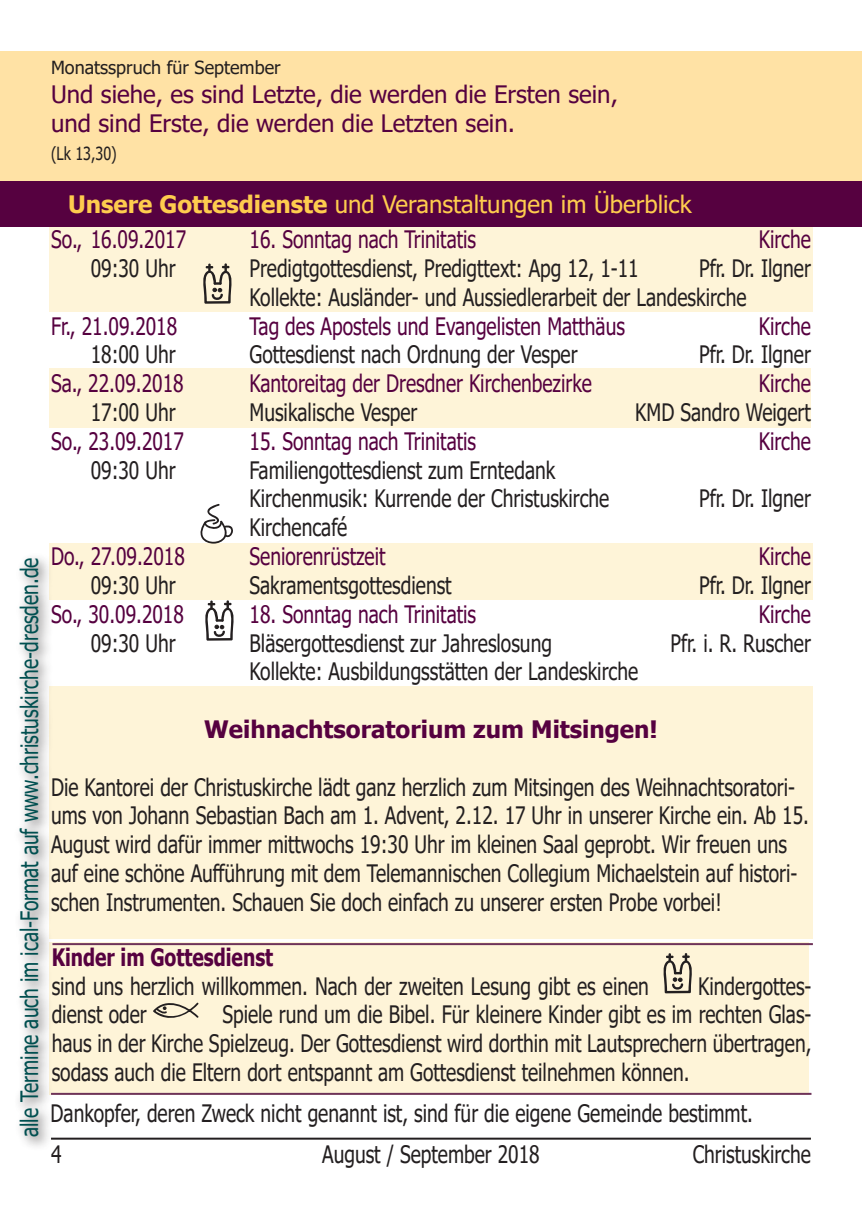
<style>
.page{position:relative;width:862px;height:1214px;background:#fff}
.page>*{position:absolute;margin:0;border:0;box-sizing:border-box;transform-origin:0 0}
.t1{font:24px/28.8px "Tahoma";color:#231f20;scale:.8 1}
.t2{font:24px "Tahoma";color:#560140;scale:.8 1}
.t3{font:24px "Tahoma";color:#560140}
.t4{font:24px "Tahoma";color:#004f50;scale:.8 1}
.t5{font:24px "Tahoma";color:#fecc4e}
.t6{font:700 24px "Tahoma";color:#560140}
.t7{font:700 24px "Tahoma";color:#560140;scale:.8 1}
.t8{font:18px "Tahoma";color:#231f20}
.t9{font:18px "Tahoma";color:#231f20;scale:.8 1}
.s1{font-weight:700}
</style>
<div class="page">
<div style="left:0;top:51px;width:862px;height:130px;background:#ffe2a5"></div>
<div style="left:50px;top:227px;width:763px;height:85px;background:#fef4d8"></div>
<div style="left:49px;top:368px;width:762px;height:60px;background:#fef4d8"></div>
<div style="left:49px;top:543px;width:763px;height:57px;background:#fef4d8"></div>
<div style="left:49px;top:686px;width:763px;height:252px;background:#fef4d8"></div>
<hr style="left:51px;top:1137px;width:760px;height:2px;background:#231f20">
<div style="left:49px;top:942px;width:759px;height:152px;background:#fef4d8"></div>
<div style="left:0;top:181px;width:861px;height:46px;background:#560140"></div>
<div style="left:13px;top:552px;width:40px;height:599px;background:#231f20;opacity:.75"></div>
<hr style="left:52px;top:943px;width:761px;height:2px;background:#6e3359">
<hr style="left:51px;top:1092px;width:760px;height:2px;background:#6e3359">
<svg style="left:663px;top:953px;width:29px;height:40px"></svg>
<svg style="left:200px;top:504px;width:33px;height:39px"></svg>
<svg style="left:205px;top:600px;width:29px;height:40px"></svg>
<svg style="left:203px;top:263px;width:28px;height:41px"></svg>
<svg style="left:153px;top:1002px;width:45px;height:15px"></svg>
<p class="t4" style="left:13px;top:1136px;width:725px;rotate:-90deg">alle Termine auch im ical-Format auf www.christuskirche-dresden.de</p>
<p class="t8" style="left:51px;top:55px;width:231px">Monatsspruch für September</p>
<p class="t3" style="left:51px;top:78px;width:568px">Und siehe, es sind Letzte, die werden die Ersten sein,</p>
<p class="t3" style="left:51px;top:107px;width:465px">und sind Erste, die werden die Letzten sein.</p>
<p class="t9" style="left:51px;top:142px;width:84px">(Lk 13,30)</p>
<p class="t5" style="left:68px;top:188px;width:625px"><span class="s1">Unsere Gottesdienste</span> und Veranstaltungen im Überblick</p>
<p class="t2" style="left:51px;top:223px;width:170px">So., 16.09.2017</p>
<p class="t2" style="left:249px;top:223px;width:285px">16. Sonntag nach Trinitatis</p>
<p class="t2" style="left:759px;top:223px;width:67px">Kirche</p>
<p class="t1" style="left:91px;top:255px;width:108px">09:30 Uhr</p>
<p class="t1" style="left:249px;top:255px;width:488px">Predigtgottesdienst, Predigttext: Apg 12, 1-11</p>
<p class="t1" style="left:699px;top:255px;width:141px">Pfr. Dr. Ilgner</p>
<p class="t1" style="left:249px;top:284px;width:623px">Kollekte: Ausländer- und Aussiedlerarbeit der Landeskirche</p>
<p class="t2" style="left:51px;top:310px;width:159px">Fr., 21.09.2018</p>
<p class="t2" style="left:249px;top:310px;width:471px">Tag des Apostels und Evangelisten Matthäus</p>
<p class="t2" style="left:759px;top:310px;width:67px">Kirche</p>
<p class="t1" style="left:91px;top:341px;width:108px">18:00 Uhr</p>
<p class="t1" style="left:249px;top:341px;width:412px">Gottesdienst nach Ordnung der Vesper</p>
<p class="t1" style="left:699px;top:341px;width:141px">Pfr. Dr. Ilgner</p>
<p class="t2" style="left:51px;top:367px;width:167px">Sa., 22.09.2018</p>
<p class="t2" style="left:249px;top:367px;width:429px">Kantoreitag der Dresdner Kirchenbezirke</p>
<p class="t2" style="left:759px;top:367px;width:67px">Kirche</p>
<p class="t1" style="left:91px;top:399px;width:108px">17:00 Uhr</p>
<p class="t1" style="left:249px;top:399px;width:211px">Musikalische Vesper</p>
<p class="t1" style="left:635px;top:399px;width:221px">KMD Sandro Weigert</p>
<p class="t2" style="left:51px;top:425px;width:168px">So., 23.09.2017</p>
<p class="t2" style="left:249px;top:425px;width:285px">15. Sonntag nach Trinitatis</p>
<p class="t2" style="left:759px;top:425px;width:67px">Kirche</p>
<p class="t1" style="left:91px;top:457px;width:108px">09:30 Uhr</p>
<p class="t1" style="left:249px;top:457px;width:384px">Familiengottesdienst zum Erntedank</p>
<p class="t1" style="left:249px;top:485px;width:451px">Kirchenmusik: Kurrende der Christuskirche</p>
<p class="t1" style="left:699px;top:485px;width:141px">Pfr. Dr. Ilgner</p>
<p class="t1" style="left:249px;top:514px;width:124px">Kirchencafé</p>
<p class="t2" style="left:51px;top:540px;width:169px">Do., 27.09.2018</p>
<p class="t2" style="left:249px;top:540px;width:171px">Seniorenrüstzeit</p>
<p class="t2" style="left:759px;top:540px;width:67px">Kirche</p>
<p class="t1" style="left:91px;top:572px;width:108px">09:30 Uhr</p>
<p class="t1" style="left:249px;top:572px;width:254px">Sakramentsgottesdienst</p>
<p class="t1" style="left:699px;top:572px;width:141px">Pfr. Dr. Ilgner</p>
<p class="t2" style="left:51px;top:598px;width:168px">So., 30.09.2018</p>
<p class="t2" style="left:249px;top:598px;width:285px">18. Sonntag nach Trinitatis</p>
<p class="t2" style="left:759px;top:598px;width:67px">Kirche</p>
<p class="t1" style="left:91px;top:629px;width:108px">09:30 Uhr</p>
<p class="t1" style="left:249px;top:629px;width:380px">Bläsergottesdienst zur Jahreslosung</p>
<p class="t1" style="left:670px;top:629px;width:177px">Pfr. i. R. Ruscher</p>
<p class="t1" style="left:249px;top:658px;width:487px">Kollekte: Ausbildungsstätten der Landeskirche</p>
<p class="t6" style="left:204px;top:712px;width:455px">Weihnachtsoratorium zum Mitsingen!</p>
<p class="t1" style="left:51px;top:773px;width:949px">Die Kantorei der Christuskirche lädt ganz herzlich zum Mitsingen des Weihnachtsoratori&shy;ums von Johann Sebastian Bach am 1. Advent, 2.12. 17 Uhr in unserer Kirche ein. Ab 15.<br>August wird dafür immer mittwochs 19:30 Uhr im kleinen Saal geprobt. Wir freuen uns auf eine schöne Aufführung mit dem Telemannischen Collegium Michaelstein auf histori&shy;schen Instrumenten. Schauen Sie doch einfach zu unserer ersten Probe vorbei!</p>
<p class="t7" style="left:52px;top:940px;width:278px">Kinder im Gottesdienst</p>
<p class="t1" style="left:52px;top:972px;width:748px">sind uns herzlich willkommen. Nach der zweiten Lesung gibt es einen</p>
<p class="t1" style="left:698px;top:972px;width:143px">Kindergottes-</p>
<p class="t1" style="left:52px;top:1001px;width:120px">dienst oder</p>
<p class="t1" style="left:52px;top:1001px;width:951px;text-align:justify;text-indent:171px">Spiele rund um die Bibel. Für kleinere Kinder gibt es im rechten Glas&shy;haus in der Kirche Spielzeug. Der Gottesdienst wird dorthin mit Lautsprechern übertragen, sodass auch die Eltern dort entspannt am Gottesdienst teilnehmen können.</p>
<p class="t1" style="left:51px;top:1099px;width:879px">Dankopfer, deren Zweck nicht genannt ist, sind für die eigene Gemeinde bestimmt.</p>
<p class="t1" style="left:51px;top:1140px;width:15px">4</p>
<p class="t1" style="left:322px;top:1140px;width:273px">August / September 2018</p>
<p class="t1" style="left:692px;top:1140px;width:149px">Christuskirche</p>
</div>
